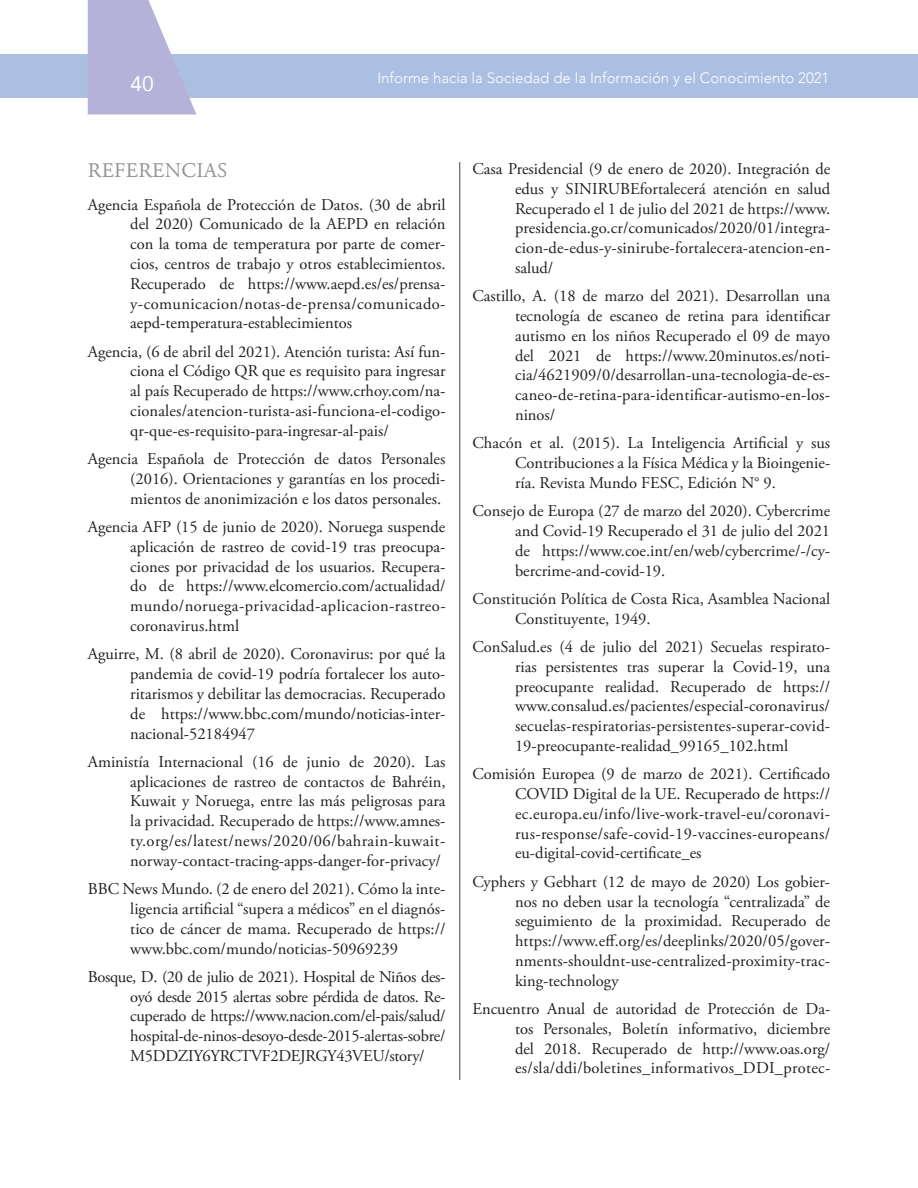
<style>
.page{position:relative;width:918px;height:1188px;background:#fff}
.page>*{position:absolute;margin:0;border:0;box-sizing:border-box;transform-origin:0 0}
.t1{font:21px "Adobe Garamond";letter-spacing:.015em;color:#939598}
.t2{font:21px "Avenir";color:#fff}
.t3{font:16.5px/19.8px "Adobe Garamond Pro";color:#231f20;text-align:justify}
.t4{font:300 15px "Avenir";color:#fff}
</style>
<div class="page">
<hr style="left:459px;top:162px;width:1px;height:918px;background:#57585a">
<div style="left:0;top:54px;width:918px;height:43px;background:#abbfe2"></div>
<svg style="left:88px;top:0;width:108px;height:114px"></svg>
<p class="t2" style="left:130px;top:67px;width:25px">40</p>
<p class="t4" style="left:377px;top:69px;width:454px">Informe hacia la Sociedad de la Información y el Conocimiento 2021</p>
<p class="t1" style="left:88px;top:159px;width:141px">REFERENCIAS</p>
<p class="t3" style="left:130px;top:195px;width:317px;text-indent:-43px">Agencia Española de Protección de Datos. (30 de abril del 2020) Comunicado de la AEPD en relación con la toma de temperatura por parte de comer&shy;cios, centros de trabajo y otros establecimientos.<br>Recuperado de https://www.aepd.es/es/prensa&shy;y-comunicacion/notas-de-prensa/comunicado&shy;aepd-temperatura-establecimientos</p>
<p class="t3" style="left:130px;top:342px;width:317px;text-indent:-43px">Agencia, (6 de abril del 2021). Atención turista: Así fun&shy;ciona el Código QR que es requisito para ingresar al país Recuperado de https://www.crhoy.com/na&shy;cionales/atencion-turista-asi-funciona-el-codigo&shy;qr-que-es-requisito-para-ingresar-al-pais/</p>
<p class="t3" style="left:130px;top:450px;width:317px;text-indent:-43px">Agencia Española de Protección de datos Personales (2016). Orientaciones y garantías en los procedi&shy;mientos de anonimización e los datos personales.</p>
<p class="t3" style="left:130px;top:518px;width:317px;text-indent:-43px">Agencia AFP (15 de junio de 2020). Noruega suspende aplicación de rastreo de covid-19 tras preocupa&shy;ciones por privacidad de los usuarios. Recupera&shy;do de https://www.elcomercio.com/actualidad/ mundo/noruega-privacidad-aplicacion-rastreo&shy;coronavirus.html</p>
<p class="t3" style="left:130px;top:645px;width:317px;text-indent:-43px">Aguirre, M. (8 abril de 2020). Coronavirus: por qué la pandemia de covid-19 podría fortalecer los auto&shy;ritarismos y debilitar las democracias. Recuperado de https://www.bbc.com/mundo/noticias-inter&shy;nacional-52184947</p>
<p class="t3" style="left:130px;top:752px;width:317px;text-indent:-43px">Aministía Internacional (16 de junio de 2020). Las aplicaciones de rastreo de contactos de Bahréin, Kuwait y Noruega, entre las más peligrosas para la privacidad. Recuperado de https://www.amnes&shy;ty.org/es/latest/news/2020/06/bahrain-kuwait&shy;norway-contact-tracing-apps-danger-for-privacy/</p>
<p class="t3" style="left:130px;top:880px;width:317px;text-indent:-43px">BBC News Mundo. (2 de enero del 2021). Cómo la inte&shy;ligencia artificial “supera a médicos” en el diagnós&shy;tico de cáncer de mama. Recuperado de https:// www.bbc.com/mundo/noticias-50969239</p>
<p class="t3" style="left:130px;top:967px;width:317px;text-indent:-43px">Bosque, D. (20 de julio de 2021). Hospital de Niños des&shy;oyó desde 2015 alertas sobre pérdida de datos. Re&shy;cuperado de https://www.nacion.com/el-pais/salud/ hospital-de-ninos-desoyo-desde-2015-alertas-sobre/ M5DDZIY6YRCTVF2DEJRGY43VEU/story/</p>
<p class="t3" style="left:515px;top:159px;width:317px;text-indent:-43px">Casa Presidencial (9 de enero de 2020). Integración de edus y SINIRUBEfortalecerá atención en salud Recuperado el 1 de julio del 2021 de https://www. presidencia.go.cr/comunicados/2020/01/integra&shy;cion-de-edus-y-sinirube-fortalecera-atencion-en&shy;salud/</p>
<p class="t3" style="left:515px;top:287px;width:317px;text-indent:-43px">Castillo, A. (18 de marzo del 2021). Desarrollan una tecnología de escaneo de retina para identificar autismo en los niños Recuperado el 09 de mayo del 2021 de https://www.20minutos.es/noti&shy;cia/4621909/0/desarrollan-una-tecnologia-de-es&shy;caneo-de-retina-para-identificar-autismo-en-los&shy;ninos/</p>
<p class="t3" style="left:515px;top:434px;width:317px;text-indent:-43px">Chacón et al. (2015). La Inteligencia Artificial y sus Contribuciones a la Física Médica y la Bioingenie&shy;ría. Revista Mundo FESC, Edición N° 9.</p>
<p class="t3" style="left:515px;top:502px;width:317px;text-indent:-43px">Consejo de Europa (27 de marzo del 2020). Cybercrime and Covid-19 Recuperado el 31 de julio del 2021 de https://www.coe.int/en/web/cybercrime/-/cy&shy;bercrime-and-covid-19.</p>
<p class="t3" style="left:515px;top:589px;width:317px;text-indent:-43px">Constitución Política de Costa Rica, Asamblea Nacional<br>Constituyente, 1949.</p>
<p class="t3" style="left:515px;top:637px;width:317px;text-indent:-43px">ConSalud.es (4 de julio del 2021) Secuelas respirato&shy;rias persistentes tras superar la Covid-19, una preocupante realidad. Recuperado de https:// www.consalud.es/pacientes/especial-coronavirus/ secuelas-respiratorias-persistentes-superar-covid-19-preocupante-realidad_99165_102.html</p>
<p class="t3" style="left:515px;top:765px;width:317px;text-indent:-43px">Comisión Europea (9 de marzo de 2021). Certificado COVID Digital de la UE. Recuperado de https:// ec.europa.eu/info/live-work-travel-eu/coronavi&shy;rus-response/safe-covid-19-vaccines-europeans/ eu-digital-covid-certificate_es</p>
<p class="t3" style="left:515px;top:872px;width:317px;text-indent:-43px">Cyphers y Gebhart (12 de mayo de 2020) Los gobier&shy;nos no deben usar la tecnología “centralizada” de seguimiento de la proximidad. Recuperado de https://www.eff.org/es/deeplinks/2020/05/gover&shy;nments-shouldnt-use-centralized-proximity-trac&shy;king-technology</p>
<p class="t3" style="left:515px;top:1000px;width:317px;text-indent:-43px">Encuentro Anual de autoridad de Protección de Da&shy;tos Personales, Boletín informativo, diciembre del 2018. Recuperado de http://www.oas.org/ es/sla/ddi/boletines_informativos_DDI_protec-</p>
</div>
